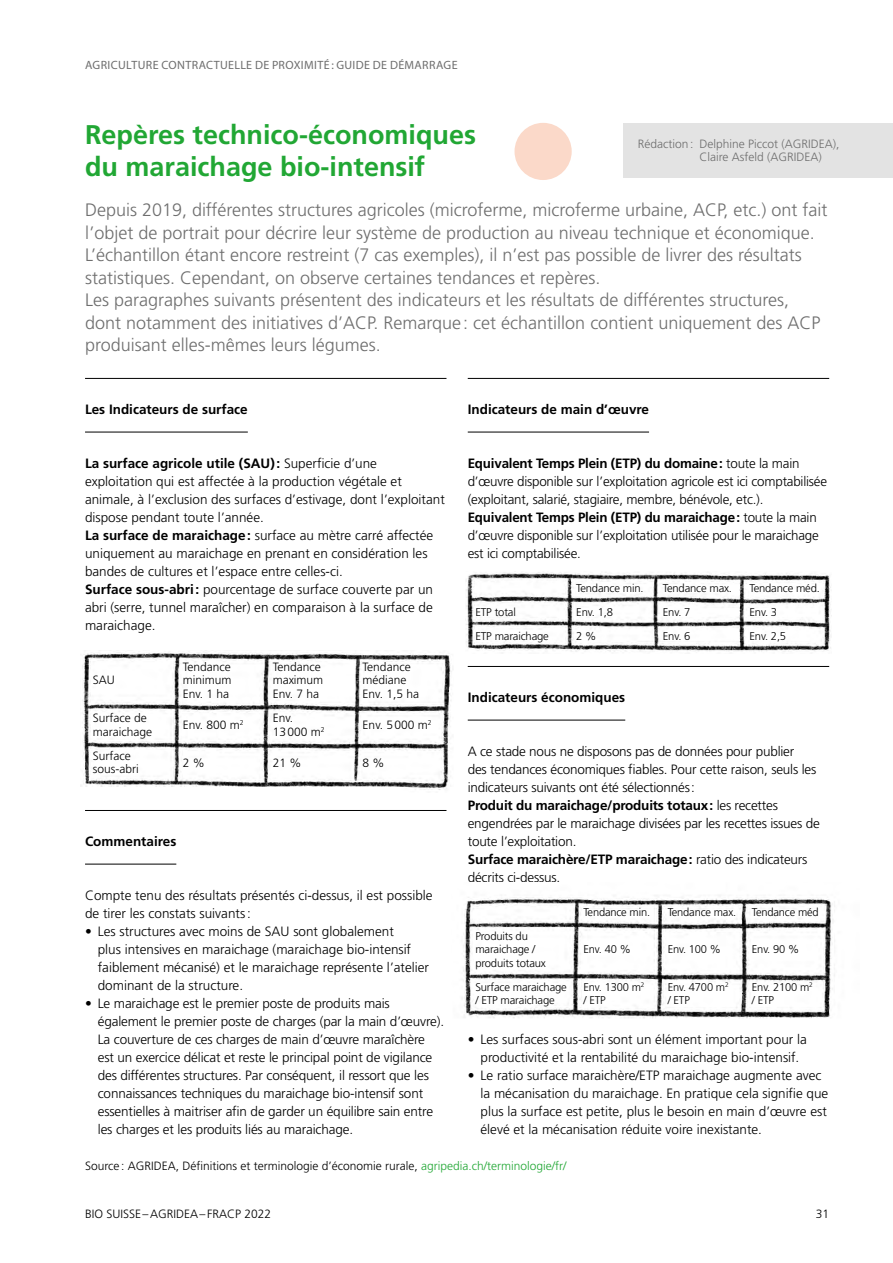
<style>
.page{position:relative;width:893px;height:1263px;background:#fff}
.page>*{position:absolute;margin:0;border:0;box-sizing:border-box;transform-origin:0 0}
.t1{font:700 27px/31.5px "Frutiger LT Pro";color:#21a734}
.t2{font:300 18px/22.5px "Frutiger LT Pro";color:#6e6e6e}
.t3{font:300 13.5px/18px "Frutiger LT Pro";color:#000}
.t4{font:700 13.5px "Frutiger LT Pro";color:#000}
.t5{font:300 12px/13.5px "Frutiger LT Pro";color:#000}
.t6{font:300 12px/13.5px "Frutiger LT Pro";color:#6e6e6e}
.t7{font:12px "Myriad Pro";letter-spacing:.03em;color:#6e6e6e}
.t8{font:300 11.25px/13.5px "Frutiger LT Pro";letter-spacing:-.015em;color:#000}
.s1{font-weight:700}
.s2{color:#21a734}
</style>
<div class="page">
<hr style="left:85px;top:810px;width:361px;height:1px;background:#000">
<hr style="left:85px;top:864px;width:91px;height:1px;background:#000">
<img style="left:81px;top:650px;width:371px;height:140px">
<img style="left:466px;top:572px;width:366px;height:80px">
<div style="left:624px;top:123px;width:269px;height:54px;background:#e3e3e3"></div>
<hr style="left:85px;top:378px;width:361px;height:1px;background:#000">
<hr style="left:85px;top:432px;width:163px;height:1px;background:#000">
<hr style="left:468px;top:378px;width:361px;height:1px;background:#000">
<hr style="left:468px;top:432px;width:181px;height:1px;background:#000">
<hr style="left:468px;top:666px;width:361px;height:1px;background:#000">
<hr style="left:468px;top:720px;width:157px;height:1px;background:#000">
<div style="left:514px;top:123px;width:58px;height:57px;background:#fbd9c9;border-radius:50%"></div>
<img style="left:461px;top:895px;width:374px;height:123px">
<p class="t7" style="left:85px;top:58px;width:374px">AGRICULTURE CONTRACTUELLE DE PROXIMITÉ: GUIDE DE DÉMARRAGE</p>
<h1 class="t1" style="left:85px;top:119px;width:393px">Repères technico-économiques du maraichage bio-intensif</h1>
<p class="t6" style="left:699px;top:137px;width:142px;text-indent:-62px">Rédaction: Delphine Piccot (AGRIDEA),<br>Claire Asfeld (AGRIDEA)</p>
<p class="t2" style="left:85px;top:199px;width:744px">Depuis 2019, différentes structures agricoles (microferme, microferme urbaine, ACP, etc.) ont fait l’objet de portrait pour décrire leur système de production au niveau technique et économique.<br>L’échantillon étant encore restreint (7 cas exemples), il n’est pas possible de livrer des résultats statistiques. Cependant, on observe certaines tendances et repères.<br>Les paragraphes suivants présentent des indicateurs et les résultats de différentes structures, dont notamment des initiatives d’ACP. Remarque : cet échantillon contient uniquement des ACP produisant elles-mêmes leurs légumes.</p>
<p class="t4" style="left:85px;top:401px;width:164px">Les Indicateurs de surface</p>
<p class="t3" style="left:85px;top:454px;width:361px"><span class="s1">La surface agricole utile (SAU):</span> Superficie d’une exploitation qui est affectée à la production végétale et animale, à l’exclusion des surfaces d’estivage, dont l’exploitant dispose pendant toute l’année.<br><span class="s1">La surface de maraichage:</span> surface au mètre carré affectée uniquement au maraichage en prenant en considération les bandes de cultures et l’espace entre celles-ci.<br><span class="s1">Surface sous-abri:</span> pourcentage de surface couverte par un abri (serre, tunnel maraîcher) en comparaison à la surface de maraichage.</p>
<p class="t5" style="left:93px;top:673px;width:24px">SAU</p>
<p class="t5" style="left:183px;top:660px;width:50px;text-align:justify">Tendance minimum Env. 1 ha</p>
<p class="t5" style="left:273px;top:660px;width:52px">Tendance maximum<br>Env. 7 ha</p>
<p class="t5" style="left:363px;top:660px;width:58px">Tendance médiane<br>Env. 1,5 ha</p>
<p class="t5" style="left:93px;top:711px;width:61px">Surface de maraichage</p>
<p class="t5" style="left:183px;top:718px;width:63px">Env. 800 m<sup>2</sup></p>
<p class="t5" style="left:273px;top:711px;width:54px">Env.<br>13000 m<sup>2</sup></p>
<p class="t5" style="left:363px;top:718px;width:71px">Env. 5000 m<sup>2</sup></p>
<p class="t5" style="left:93px;top:749px;width:48px">Surface sous-abri</p>
<p class="t5" style="left:183px;top:756px;width:24px">2 %</p>
<p class="t5" style="left:273px;top:756px;width:30px">21 %</p>
<p class="t5" style="left:363px;top:756px;width:24px">8 %</p>
<p class="t4" style="left:85px;top:833px;width:93px">Commentaires</p>
<p class="t3" style="left:85px;top:886px;width:349px">Compte tenu des résultats présentés ci-dessus, il est possible de tirer les constats suivants:</p>
<p class="t3" style="left:98px;top:922px;width:333px;text-indent:-13px">• Les structures avec moins de SAU sont globalement<br>plus intensives en maraichage (maraichage bio-intensif faiblement mécanisé) et le maraichage représente l’atelier dominant de la structure.</p>
<p class="t3" style="left:98px;top:994px;width:348px;text-indent:-13px">• Le maraichage est le premier poste de produits mais également le premier poste de charges (par la main d’œuvre).<br>La couverture de ces charges de main d’œuvre maraîchère est un exercice délicat et reste le principal point de vigilance des différentes structures. Par conséquent, il ressort que les connaissances techniques du maraichage bio-intensif sont essentielles à maitriser afin de garder un équilibre sain entre les charges et les produits liés au maraichage.</p>
<p class="t4" style="left:468px;top:401px;width:183px">Indicateurs de main d’œuvre</p>
<p class="t3" style="left:468px;top:454px;width:361px"><span class="s1">Equivalent Temps Plein (ETP) du domaine:</span> toute la main d’œuvre disponible sur l’exploitation agricole est ici comptabilisée (exploitant, salarié, stagiaire, membre, bénévole, etc.).<br><span class="s1">Equivalent Temps Plein (ETP) du maraichage:</span> toute la main d’œuvre disponible sur l’exploitation utilisée pour le maraichage est ici comptabilisée.</p>
<p class="t8" style="left:576px;top:582px;width:69px">Tendance min.</p>
<p class="t8" style="left:663px;top:582px;width:71px">Tendance max.</p>
<p class="t8" style="left:749px;top:582px;width:72px">Tendance méd.</p>
<p class="t8" style="left:475px;top:605px;width:42px">ETP total</p>
<p class="t8" style="left:576px;top:605px;width:38px">Env. 1,8</p>
<p class="t8" style="left:663px;top:605px;width:29px">Env. 7</p>
<p class="t8" style="left:749px;top:605px;width:29px">Env. 3</p>
<p class="t8" style="left:475px;top:629px;width:75px">ETP maraichage</p>
<p class="t8" style="left:576px;top:629px;width:22px">2%</p>
<p class="t8" style="left:663px;top:629px;width:29px">Env. 6</p>
<p class="t8" style="left:749px;top:629px;width:38px">Env. 2,5</p>
<p class="t4" style="left:468px;top:689px;width:159px">Indicateurs économiques</p>
<p class="t3" style="left:468px;top:742px;width:354px">A ce stade nous ne disposons pas de données pour publier<br>des tendances économiques fiables. Pour cette raison, seuls les indicateurs suivants ont été sélectionnés:<br><span class="s1">Produit du maraichage/produits totaux:</span> les recettes engendrées par le maraichage divisées par les recettes issues de toute l’exploitation.<br><span class="s1">Surface maraichère/ETP maraichage:</span> ratio des indicateurs décrits ci-dessus.</p>
<p class="t8" style="left:475px;top:929px;width:72px">Produits du maraichage / produits totaux</p>
<p class="t8" style="left:583px;top:906px;width:68px">Tendance min.</p>
<p class="t8" style="left:668px;top:906px;width:70px">Tendance max.</p>
<p class="t8" style="left:752px;top:906px;width:68px">Tendance méd</p>
<p class="t8" style="left:583px;top:943px;width:49px">Env. 40 %</p>
<p class="t8" style="left:668px;top:943px;width:55px">Env. 100 %</p>
<p class="t8" style="left:752px;top:943px;width:49px">Env. 90 %</p>
<p class="t8" style="left:475px;top:980px;width:93px">Surface maraichage / ETP maraichage</p>
<p class="t8" style="left:583px;top:980px;width:62px">Env. 1300 m<sup>2 </sup>/ ETP</p>
<p class="t8" style="left:668px;top:980px;width:62px">Env. 4700 m<sup>2 </sup>/ ETP</p>
<p class="t8" style="left:752px;top:980px;width:62px">Env. 2100 m<sup>2 </sup>/ ETP</p>
<p class="t3" style="left:468px;top:1030px;width:341px;text-align:center">• Les surfaces sous-abri sont un élément important pour la productivité et la rentabilité du maraichage bio-intensif.</p>
<p class="t3" style="left:480px;top:1066px;width:349px;text-indent:-13px">• Le ratio surface maraichère/ETP maraichage augmente avec la mécanisation du maraichage. En pratique cela signifie que plus la surface est petite, plus le besoin en main d’œuvre est élevé et la mécanisation réduite voire inexistante.</p>
<p class="t5" style="left:85px;top:1159px;width:483px">Source : AGRIDEA, Définitions et terminologie d’économie rurale, <span class="s2">agripedia.ch/terminologie/fr/</span></p>
<p class="t5" style="left:85px;top:1207px;width:188px">BIO SUISSE–AGRIDEA–FRACP 2022</p>
<p class="t5" style="left:816px;top:1207px;width:15px">31</p>
</div>
